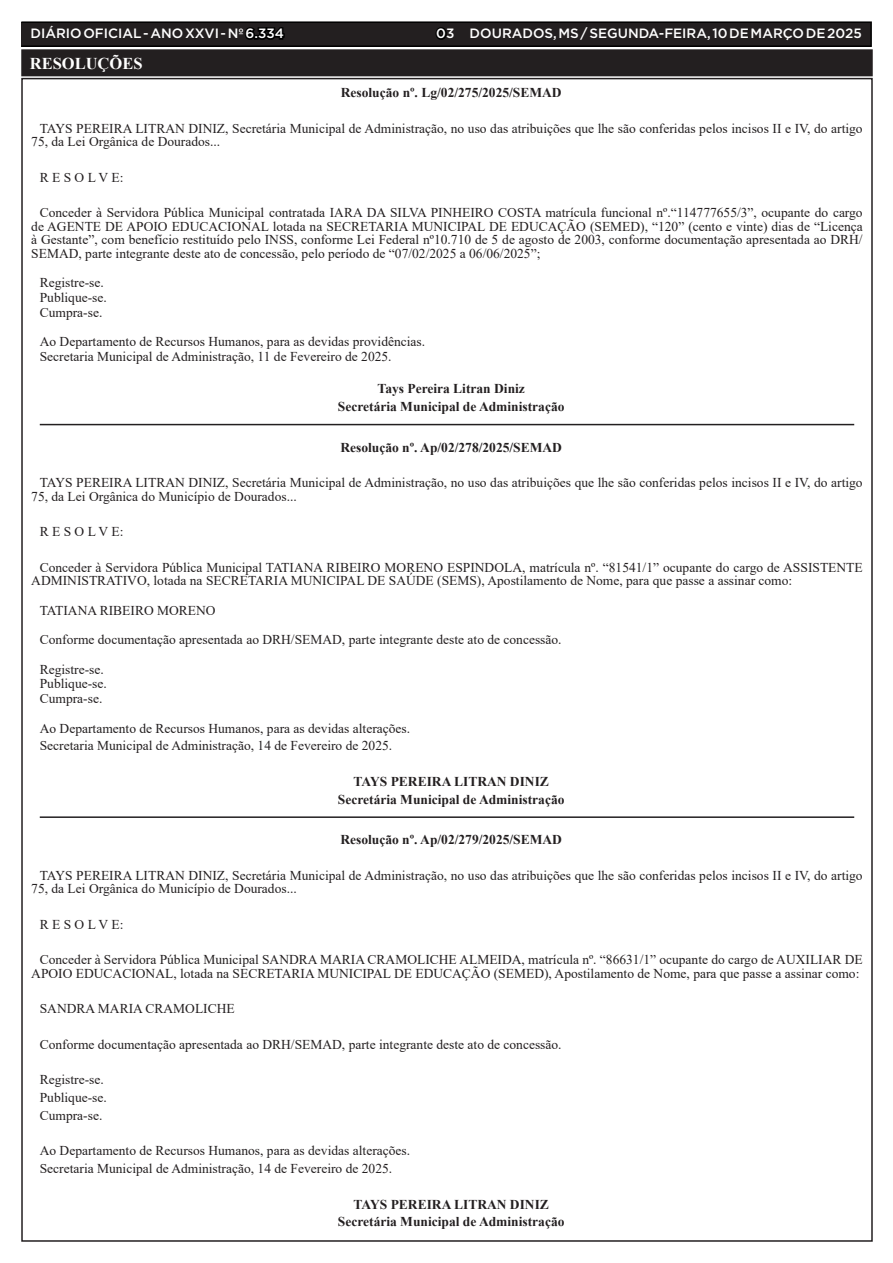
<style>
.page{position:relative;width:893px;height:1263px;background:#fff}
.page>*{position:absolute;margin:0;border:0;box-sizing:border-box;transform-origin:0 0}
.TEXTO{font:700 16.5px "Times New Roman";color:#fff}
.TEXTO-2{font:13.5px/13.5px "Times New Roman";color:#231f20}
.TEXTO-3{font:700 13.5px "Times New Roman";color:#231f20}
.t1{font:500 13.5px "Gotham";color:#fff}
.s1{color:#000}
</style>
<div class="page">
<div style="left:21px;top:22px;width:850px;height:24px;background:#231f20"></div>
<div style="left:21px;top:21px;width:851px;height:26px;border:2px solid #000"></div>
<hr style="left:40px;top:424px;width:814px;height:1px;background:#231f20">
<hr style="left:40px;top:816px;width:814px;height:2px;background:#231f20">
<div style="left:23px;top:51px;width:848px;height:23px;background:#231f20"></div>
<div style="left:21px;top:49px;width:852px;height:27px;border:4px solid #231f20"></div>
<p class="t1" style="left:31px;top:25px;width:255px">DIÁRIO OFICIAL - ANO XXVI - Nº <span class="s1">6.334</span></p>
<p class="t1" style="left:436px;top:25px;width:427px"><span class="s1">0</span>3 DOURADOS, MS / SEGUNDA-FEIRA, 10 DE MARÇO DE 2025</p>
<p class="TEXTO" style="left:30px;top:52px;width:114px">RESOLUÇÕES</p>
<p class="TEXTO-3" style="left:341px;top:83px;width:222px">Resolução nº. Lg/02/275/2025/SEMAD</p>
<p class="TEXTO-2" style="left:31px;top:121px;width:833px;text-indent:9px">TAYS PEREIRA LITRAN DINIZ, Secretária Municipal de Administração, no uso das atribuições que lhe são conferidas pelos incisos II e IV, do artigo<br>75, da Lei Orgânica de Dourados...</p>
<p class="TEXTO-2" style="left:40px;top:170px;width:85px">R E S O L V E:</p>
<p class="TEXTO-2" style="left:31px;top:205px;width:833px;text-align:justify;text-indent:9px">Conceder à Servidora Pública Municipal contratada IARA DA SILVA PINHEIRO COSTA matrícula funcional nº.“114777655/3”, ocupante do cargo de AGENTE DE APOIO EDUCACIONAL lotada na SECRETARIA MUNICIPAL DE EDUCAÇÃO (SEMED), “120” (cento e vinte) dias de “Licença à Gestante”, com benefício restituído pelo INSS, conforme Lei Federal nº10.710 de 5 de agosto de 2003, conforme documentação apresentada ao DRH/ SEMAD, parte integrante deste ato de concessão, pelo período de “07/02/2025 a 06/06/2025”;</p>
<p class="TEXTO-2" style="left:40px;top:275px;width:66px">Registre-se.</p>
<p class="TEXTO-2" style="left:40px;top:290px;width:69px">Publique-se.</p>
<p class="TEXTO-2" style="left:40px;top:305px;width:64px">Cumpra-se.</p>
<p class="TEXTO-2" style="left:40px;top:334px;width:387px">Ao Departamento de Recursos Humanos, para as devidas providências.</p>
<p class="TEXTO-2" style="left:40px;top:349px;width:353px">Secretaria Municipal de Administração, 11 de Fevereiro de 2025.</p>
<p class="TEXTO-3" style="left:378px;top:379px;width:149px">Tays Pereira Litran Diniz</p>
<p class="TEXTO-3" style="left:338px;top:397px;width:228px">Secretária Municipal de Administração</p>
<p class="TEXTO-3" style="left:340px;top:437px;width:223px">Resolução nº. Ap/02/278/2025/SEMAD</p>
<p class="TEXTO-2" style="left:31px;top:475px;width:833px;text-indent:9px">TAYS PEREIRA LITRAN DINIZ, Secretária Municipal de Administração, no uso das atribuições que lhe são conferidas pelos incisos II e IV, do artigo<br>75, da Lei Orgânica do Município de Dourados...</p>
<p class="TEXTO-2" style="left:40px;top:524px;width:85px">R E S O L V E:</p>
<p class="TEXTO-2" style="left:31px;top:560px;width:833px;text-indent:9px">Conceder à Servidora Pública Municipal TATIANA RIBEIRO MORENO ESPINDOLA, matrícula nº. “81541/1” ocupante do cargo de ASSISTENTE<br>ADMINISTRATIVO, lotada na SECRETARIA MUNICIPAL DE SAÚDE (SEMS), Apostilamento de Nome, para que passe a assinar como:</p>
<p class="TEXTO-2" style="left:40px;top:603px;width:177px">TATIANA RIBEIRO MORENO</p>
<p class="TEXTO-2" style="left:40px;top:632px;width:523px">Conforme documentação apresentada ao DRH/SEMAD, parte integrante deste ato de concessão.</p>
<p class="TEXTO-2" style="left:40px;top:662px;width:66px">Registre-se.</p>
<p class="TEXTO-2" style="left:40px;top:677px;width:69px">Publique-se.</p>
<p class="TEXTO-2" style="left:40px;top:691px;width:64px">Cumpra-se.</p>
<p class="TEXTO-2" style="left:40px;top:721px;width:372px">Ao Departamento de Recursos Humanos, para as devidas alterações.</p>
<p class="TEXTO-2" style="left:40px;top:739px;width:354px">Secretaria Municipal de Administração, 14 de Fevereiro de 2025.</p>
<p class="TEXTO-3" style="left:354px;top:772px;width:197px">TAYS PEREIRA LITRAN DINIZ</p>
<p class="TEXTO-3" style="left:338px;top:789px;width:228px">Secretária Municipal de Administração</p>
<p class="TEXTO-3" style="left:340px;top:830px;width:223px">Resolução nº. Ap/02/279/2025/SEMAD</p>
<p class="TEXTO-2" style="left:31px;top:868px;width:833px;text-indent:9px">TAYS PEREIRA LITRAN DINIZ, Secretária Municipal de Administração, no uso das atribuições que lhe são conferidas pelos incisos II e IV, do artigo<br>75, da Lei Orgânica do Município de Dourados...</p>
<p class="TEXTO-2" style="left:40px;top:917px;width:85px">R E S O L V E:</p>
<p class="TEXTO-2" style="left:31px;top:952px;width:833px;text-align:right">Conceder à Servidora Pública Municipal SANDRA MARIA CRAMOLICHE ALMEIDA, matrícula nº. “86631/1” ocupante do cargo de AUXILIAR DE<br>APOIO EDUCACIONAL, lotada na SECRETARIA MUNICIPAL DE EDUCAÇÃO (SEMED), Apostilamento de Nome, para que passe a assinar como:</p>
<p class="TEXTO-2" style="left:40px;top:1001px;width:197px">SANDRA MARIA CRAMOLICHE</p>
<p class="TEXTO-2" style="left:40px;top:1037px;width:523px">Conforme documentação apresentada ao DRH/SEMAD, parte integrante deste ato de concessão.</p>
<p class="TEXTO-2" style="left:40px;top:1072px;width:66px">Registre-se.</p>
<p class="TEXTO-2" style="left:40px;top:1090px;width:69px">Publique-se.</p>
<p class="TEXTO-2" style="left:40px;top:1108px;width:64px">Cumpra-se.</p>
<p class="TEXTO-2" style="left:40px;top:1143px;width:372px">Ao Departamento de Recursos Humanos, para as devidas alterações.</p>
<p class="TEXTO-2" style="left:40px;top:1161px;width:354px">Secretaria Municipal de Administração, 14 de Fevereiro de 2025.</p>
<p class="TEXTO-3" style="left:354px;top:1194px;width:197px">TAYS PEREIRA LITRAN DINIZ</p>
<p class="TEXTO-3" style="left:338px;top:1212px;width:228px">Secretária Municipal de Administração</p>
</div>
